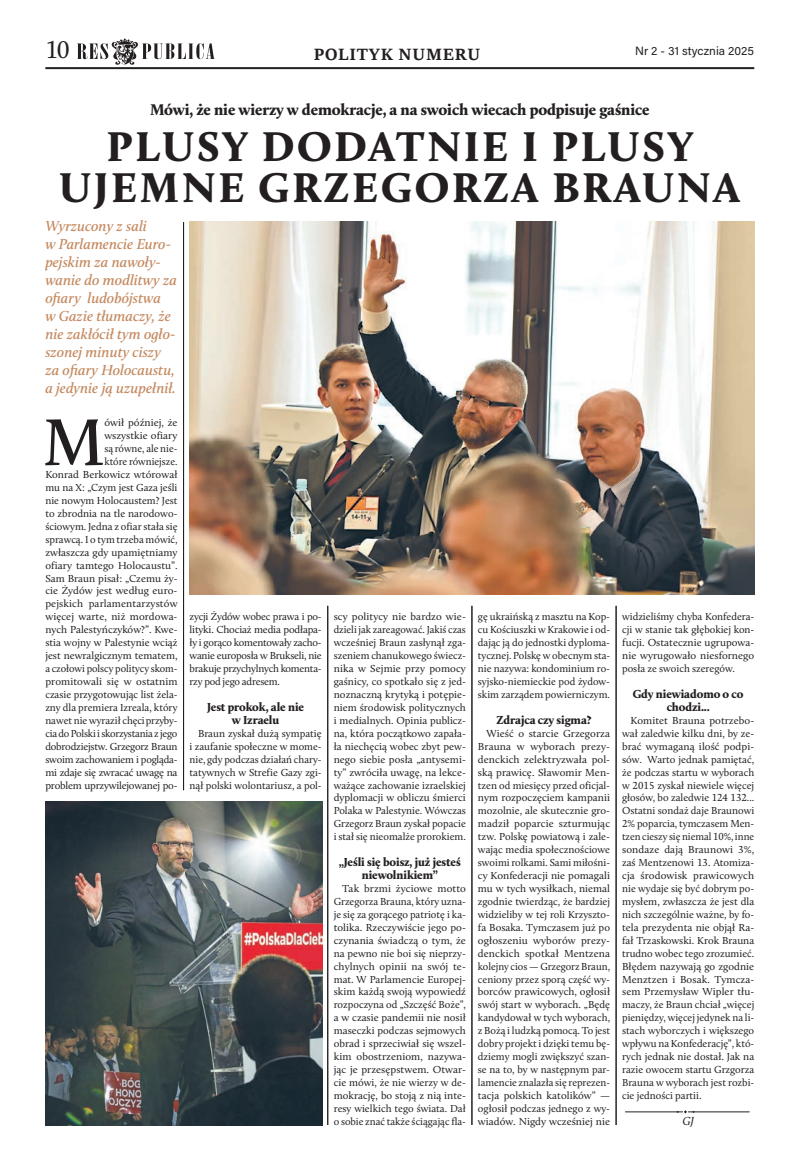
<style>
.page{position:relative;width:794px;height:1163px;background:#fff}
.page>*{position:absolute;margin:0;border:0;box-sizing:border-box;transform-origin:0 0}
.Tekst_podstawowy_inicjal{font:600 68.3px "Calluna";color:#231f20}
.tytul_glowny{font:900 43px/41px "Calluna";letter-spacing:.065em;color:#231f20;text-align:center}
.t1{font:25px "Calluna";color:#231f20}
.t2{font:18px "Sitka Text";letter-spacing:.045em;color:#231f20}
.podtytul_duzy{font:900 16px "Calluna";letter-spacing:-.01em;color:#231f20}
.lid_duzy{font:italic 600 15px/18px "Calluna";color:#c58b62}
.srodtytul{font:900 12px/12.9px "Calluna";letter-spacing:-.01em;color:#231f20;text-align:center}
.t3{font:12px "Acumin Variable Concept";color:#231f20}
.podpis_autora{font:italic 12px "Calluna";color:#231f20}
.tekst_podstawowy{font:10.5px/12.9px "Calluna";color:#231f20;text-align:justify}
.Tekst_podstawowy_inicjal-2{font:10.5px/12.9px "Calluna";color:#231f20;text-align:right}
</style>
<div class="page">
<svg style="left:77px;top:38px;width:138px;height:27px"></svg>
<hr style="left:45px;top:67px;width:709px;height:2px;background:#231f20">
<hr style="left:183px;top:222px;width:1px;height:568px;background:#231f20">
<hr style="left:327px;top:605px;width:1px;height:519px;background:#231f20">
<hr style="left:472px;top:605px;width:1px;height:519px;background:#231f20">
<hr style="left:616px;top:605px;width:1px;height:519px;background:#231f20">
<img style="left:189px;top:222px;width:565px;height:372px">
<img style="left:45px;top:801px;width:277px;height:324px">
<hr style="left:625px;top:1111px;width:57px;height:1px;background:#231f20">
<hr style="left:688px;top:1111px;width:61px;height:1px;background:#231f20">
<svg style="left:676px;top:1110px;width:18px;height:3px"></svg>
<h3 class="t1" style="left:45px;top:35px;width:26px">10</h3>
<p class="t2" style="left:314px;top:41px;width:168px">POLITYK NUMERU</p>
<p class="t3" style="left:635px;top:43px;width:120px">Nr 2 - 31 stycznia 2025</p>
<p class="podtytul_duzy" style="left:150px;top:99px;width:501px">Mówi, że nie wierzy w demokracje, a na swoich wiecach podpisuje gaśnice</p>
<p class="tytul_glowny" style="left:60px;top:125px;width:682px">PLUSY DODATNIE I PLUSY<br>UJEMNE GRZEGORZA BRAUNA</p>
<p class="lid_duzy" style="left:45px;top:216px;width:133px">Wyrzucony z sali<br>w Parlamencie Euro&shy;pejskim za nawoły&shy;wanie do modlitwy za ofiary ludobójstwa<br>w Gazie tłumaczy, że nie zakłócił tym ogło&shy;szonej minuty ciszy za ofiary Holocaustu, a jedynie ją uzupełnił.</p>
<p class="Tekst_podstawowy_inicjal" style="left:43px;top:400px;width:63px">M</p>
<p class="Tekst_podstawowy_inicjal-2" style="left:45px;top:416px;width:134px">ówił później, że<br>wszystkie ofiary<br>są równe, ale nie-<br>które równiejsze.<br>Konrad Berkowicz wtórował mu na X: „Czym jest Gaza jeśli nie nowym Holocaustem? Jest to zbrodnia na tle narodowo&shy;ściowym. Jedna z ofiar stała się sprawcą. I o tym trzeba mówić, zwłaszcza gdy upamiętniamy ofiary tamtego Holocaustu”.<br>Sam Braun pisał: „Czemu ży&shy;cie Żydów jest według euro&shy;pejskich parlamentarzystów więcej warte, niż mordowa&shy;nych Palestyńczyków?”. Kwe&shy;stia wojny w Palestynie wciąż jest newralgicznym tematem, a czołowi polscy politycy skom&shy;promitowali się w ostatnim czasie przygotowując list żela&shy;zny dla premiera Izreala, który nawet nie wyraził chęci przyby&shy;cia do Polski i skorzystania z jego dobrodziejstw. Grzegorz Braun swoim zachowaniem i pogląda&shy;mi zdaje się zwracać uwagę na problem uprzywilejowanej po-</p>
<p class="Tekst_podstawowy_inicjal-2" style="left:189px;top:610px;width:134px;text-align:justify">zycji Żydów wobec prawa i po&shy;lityki. Chociaż media podłapa&shy;ły i gorąco komentowały zacho&shy;wanie europosła w Brukseli, nie brakuje przychylnych komenta&shy;rzy pod jego adresem.</p>
<p class="srodtytul" style="left:207px;top:700px;width:98px">Jest prokok, ale nie w Izraelu</p>
<p class="tekst_podstawowy" style="left:189px;top:726px;width:134px;text-indent:9px">Braun zyskał dużą sympatię i zaufanie społeczne w mome&shy;nie, gdy podczas działań chary&shy;tatywnych w Strefie Gazy zgi&shy;nął polski wolontariusz, a pol-</p>
<p class="tekst_podstawowy" style="left:334px;top:610px;width:134px">scy politycy nie bardzo wie&shy;dzieli jak zareagować. Jakiś czas wcześniej Braun zasłynął zga&shy;szeniem chanukowego świecz&shy;nika w Sejmie przy pomocy gaśnicy, co spotkało się z jed&shy;noznaczną krytyką i potępie&shy;niem środowisk politycznych i medialnych. Opinia publicz&shy;na, która początkowo zapała&shy;ła niechęcią wobec zbyt pew&shy;nego siebie posła „antysemi&shy;ty” zwróciła uwagę, na lekce&shy;ważące zachowanie izraelskiej dyplomacji w obliczu śmierci Polaka w Palestynie. Wówczas Grzegorz Braun zyskał popacie i stał się nieomalże prorokiem.</p>
<p class="srodtytul" style="left:339px;top:855px;width:123px">„Jeśli się boisz, już jesteś niewolnikiem”</p>
<p class="tekst_podstawowy" style="left:334px;top:881px;width:134px;text-indent:9px">Tak brzmi życiowe motto Grzegorza Brauna, który uzna&shy;je się za gorącego patriotę i ka&shy;tolika. Rzeczywiście jego po&shy;czynania świadczą o tym, że na pewno nie boi się nieprzy&shy;chylnych opinii na swój te&shy;mat. W Parlamencie Europej&shy;skim każdą swoją wypowiedź rozpoczyna od „Szczęść Boże”, a w czasie pandemii nie nosił maseczki podczas sejmowych obrad i sprzeciwiał się wszel&shy;kim obostrzeniom, nazywa&shy;jąc je przesępstwem. Otwar&shy;cie mówi, że nie wierzy w de&shy;mokrację, bo stoją z nią inte&shy;resy wielkich tego świata. Dał o sobie znać także ściągając fla-</p>
<p class="tekst_podstawowy" style="left:478px;top:610px;width:134px">gę ukraińską z masztu na Kop&shy;cu Kościuszki w Krakowie i od&shy;dając ją do jednostki dyploma&shy;tycznej. Polskę w obecnym sta&shy;nie nazywa: kondominium ro&shy;syjsko-niemieckie pod żydow&shy;skim zarządem powierniczym.</p>
<p class="srodtytul" style="left:496px;top:713px;width:96px">Zdrajca czy sigma?</p>
<p class="tekst_podstawowy" style="left:478px;top:726px;width:134px;text-indent:9px">Wieść o starcie Grzegorza Brauna w wyborach prezy&shy;denckich zelektryzwała pol&shy;ską prawicę. Sławomir Men&shy;tzen od miesięcy przed oficjal&shy;nym rozpoczęciem kampanii mozolnie, ale skutecznie gro&shy;madził poparcie szturmując tzw. Polskę powiatową i zale&shy;wając media społecznościowe swoimi rolkami. Sami miłośni&shy;cy Konfederacji nie pomagali mu w tych wysiłkach, niemal zgodnie twierdząc, że bardziej widzieliby w tej roli Krzyszto&shy;fa Bosaka. Tymczasem już po ogłoszeniu wyborów prezy&shy;denckich spotkał Mentzena kolejny cios — Grzegorz Braun, ceniony przez sporą część wy&shy;borców prawicowych, ogłosił swój start w wyborach. „Będę kandydował w tych wyborach, z Bożą i ludzką pomocą. To jest dobry projekt i dzięki temu bę&shy;dziemy mogli zwiększyć szan&shy;se na to, by w następnym par&shy;lamencie znalazła się reprezen&shy;tacja polskich katolików” — ogłosił podczas jednego z wy&shy;wiadów. Nigdy wcześniej nie</p>
<p class="tekst_podstawowy" style="left:622px;top:610px;width:134px">widzieliśmy chyba Konfedera&shy;cji w stanie tak głębokiej kon&shy;fucji. Ostatecznie ugrupowa&shy;nie wyrugowało niesfornego posła ze swoich szeregów.</p>
<p class="srodtytul" style="left:633px;top:687px;width:112px">Gdy niewiadomo o co chodzi...</p>
<p class="tekst_podstawowy" style="left:622px;top:713px;width:134px;text-indent:9px">Komitet Brauna potrzebo&shy;wał zaledwie kilku dni, by ze&shy;brać wymaganą ilość podpi&shy;sów. Warto jednak pamiętać, że podczas startu w wyborach w 2015 zyskał niewiele więcej głosów, bo zaledwie 124 132...<br>Ostatni sondaż daje Braunowi 2% poparcia, tymczasem Men&shy;tzen cieszy się niemal 10%, inne sondaze dają Braunowi 3%, zaś Mentzenowi 13. Atomiza&shy;cja środowisk prawicowych nie wydaje się być dobrym po&shy;mysłem, zwłaszcza że jest dla nich szczególnie ważne, by fo&shy;tela prezydenta nie objął Ra&shy;fał Trzaskowski. Krok Brauna trudno wobec tego zrozumieć.<br>Błędem nazywają go zgodnie Menztzen i Bosak. Tymcza&shy;sem Przemysław Wipler tłu&shy;maczy, że Braun chciał „więcej pieniędzy, więcej jedynek na li&shy;stach wyborczych i większego wpływu na Konfederację”, któ&shy;rych jednak nie dostał. Jak na razie owocem startu Grzgorza Brauna w wyborach jest rozbi&shy;cie jedności partii.</p>
<p class="podpis_autora" style="left:682px;top:1113px;width:13px">GJ</p>
</div>
